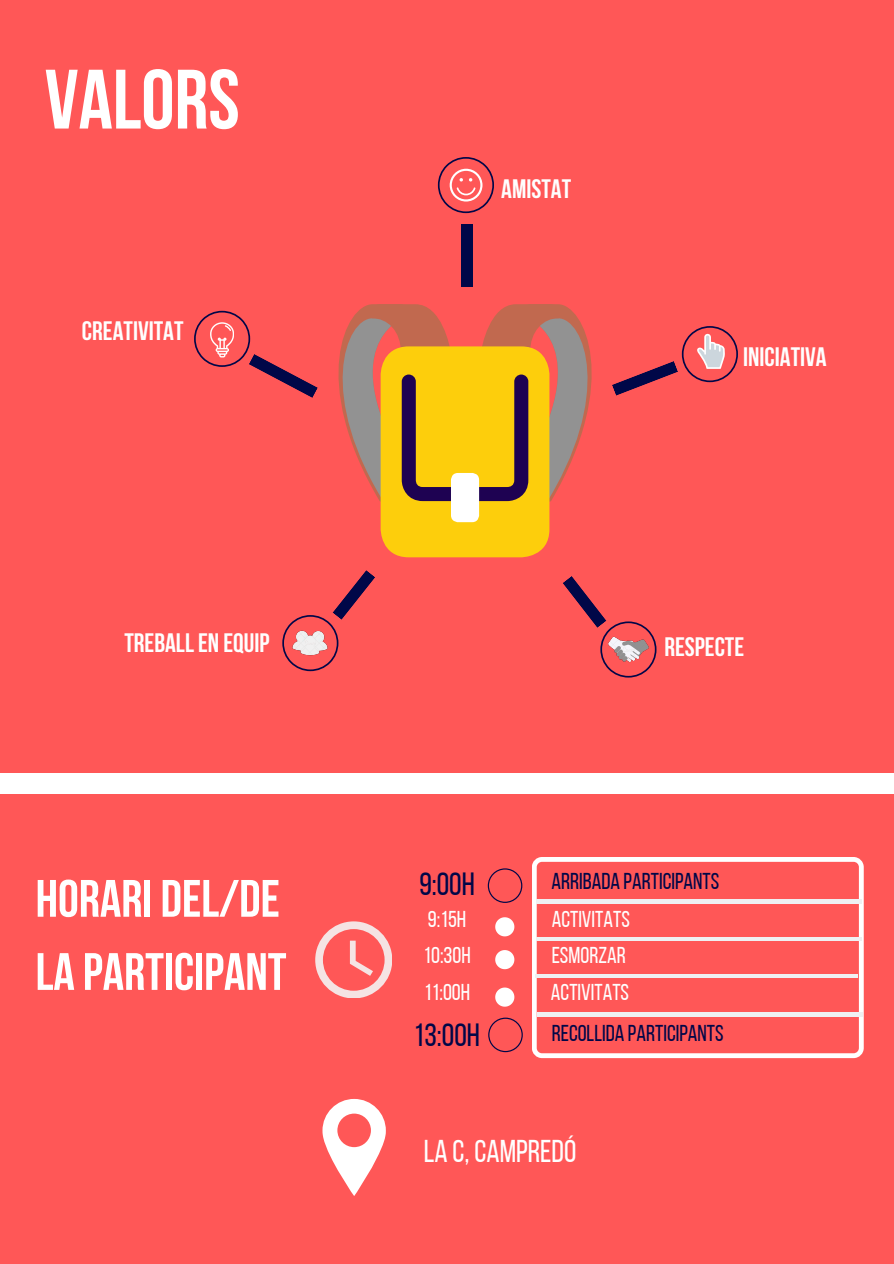
<style>
.page{position:relative;width:894px;height:1264px;background:#fff}
.page>*{position:absolute;margin:0;border:0;box-sizing:border-box;transform-origin:0 0}
.t1{font:700 84px "Bebas Neue";color:#fff}
.t2{font:700 52.5px/73.2px "Bebas Neue";color:#fff}
.t3{font:32.1px "Bebas Neue";color:#000748}
.t4{font:31.5px "Bebas Neue";color:#fefefe}
.t5{font:700 26.55px "Bebas Neue";color:#fefefe}
.t6{font:22.95px "Bebas Neue";color:#fefefe}
.t7{font:22.95px "Bebas Neue";color:#000748}
</style>
<div class="page">
<div style="left:0;top:0;width:893px;height:1263px;background:#ff5757"></div>
<div style="left:461px;top:225px;width:11px;height:62px;background:#000748"></div>
<svg style="left:612px;top:326px;width:125px;height:69px"></svg>
<svg style="left:563px;top:576px;width:93px;height:101px"></svg>
<svg style="left:282px;top:570px;width:93px;height:101px"></svg>
<img style="left:288px;top:623px;width:45px;height:39px">
<img style="left:603px;top:624px;width:50px;height:51px">
<svg style="left:194px;top:311px;width:124px;height:87px"></svg>
<svg style="left:338px;top:318px;width:253px;height:189px;fill:#929292"></svg>
<svg style="left:369px;top:304px;width:192px;height:56px"></svg>
<div style="left:380px;top:346px;width:169px;height:211px;background:#fdce0c;border-radius:28px"></div>
<svg style="left:401px;top:374px;width:127px;height:127px"></svg>
<div style="left:451px;top:473px;width:28px;height:49px;background:#fff;border-radius:7px"></div>
<svg style="left:438px;top:157px;width:56px;height:56px"></svg>
<div style="left:0;top:773px;width:893px;height:21px;background:#fff"></div>
<svg style="left:532px;top:857px;width:331px;height:201px"></svg>
<svg style="left:495px;top:917px;width:19px;height:19px"></svg>
<svg style="left:487px;top:868px;width:35px;height:34px"></svg>
<svg style="left:495px;top:950px;width:19px;height:19px"></svg>
<svg style="left:495px;top:987px;width:19px;height:19px"></svg>
<hr style="left:537px;top:899px;width:324px;height:4px;background:#eff0f2">
<hr style="left:535px;top:974px;width:322px;height:3px;background:#eff0f2">
<hr style="left:537px;top:1012px;width:324px;height:4px;background:#eff0f2">
<hr style="left:537px;top:937px;width:324px;height:3px;background:#eff0f2">
<svg style="left:322px;top:1099px;width:63px;height:96px"></svg>
<svg style="left:488px;top:1017px;width:34px;height:35px"></svg>
<svg style="left:315px;top:921px;width:76px;height:76px"></svg>
<h4 class="t1" style="left:45px;top:65px;width:196px">VALORS</h4>
<h4 class="t5" style="left:82px;top:320px;width:103px">CREATIVITAT</h4>
<p class="t5" style="left:501px;top:178px;width:71px">AMISTAT</p>
<p class="t5" style="left:742px;top:345px;width:85px">INICIATIVA</p>
<h4 class="t5" style="left:124px;top:632px;width:146px">TREBALL EN EQUIP</h4>
<h2 class="t5" style="left:664px;top:636px;width:81px">RESPECTE</h2>
<h4 class="t2" style="left:36px;top:867px;width:252px">HORARI DEL/DE<br>LA PARTICIPANT</h4>
<p class="t3" style="left:419px;top:870px;width:57px">9:00H</p>
<p class="t6" style="left:428px;top:910px;width:40px">9:15H</p>
<p class="t6" style="left:423px;top:946px;width:49px">10:30H</p>
<p class="t6" style="left:424px;top:982px;width:48px">11:00H</p>
<p class="t3" style="left:413px;top:1021px;width:68px">13:00H</p>
<p class="t7" style="left:551px;top:871px;width:169px">ARRIBADA PARTICIPANTS</p>
<h4 class="t6" style="left:551px;top:910px;width:80px">ACTIVITATS</h4>
<p class="t6" style="left:551px;top:946px;width:76px">ESMORZAR</p>
<h3 class="t6" style="left:551px;top:982px;width:80px">ACTIVITATS</h3>
<p class="t7" style="left:551px;top:1023px;width:173px">RECOLLIDA PARTICIPANTS</p>
<p class="t4" style="left:423px;top:1138px;width:154px">LA C, CAMPREDÓ</p>
</div>
